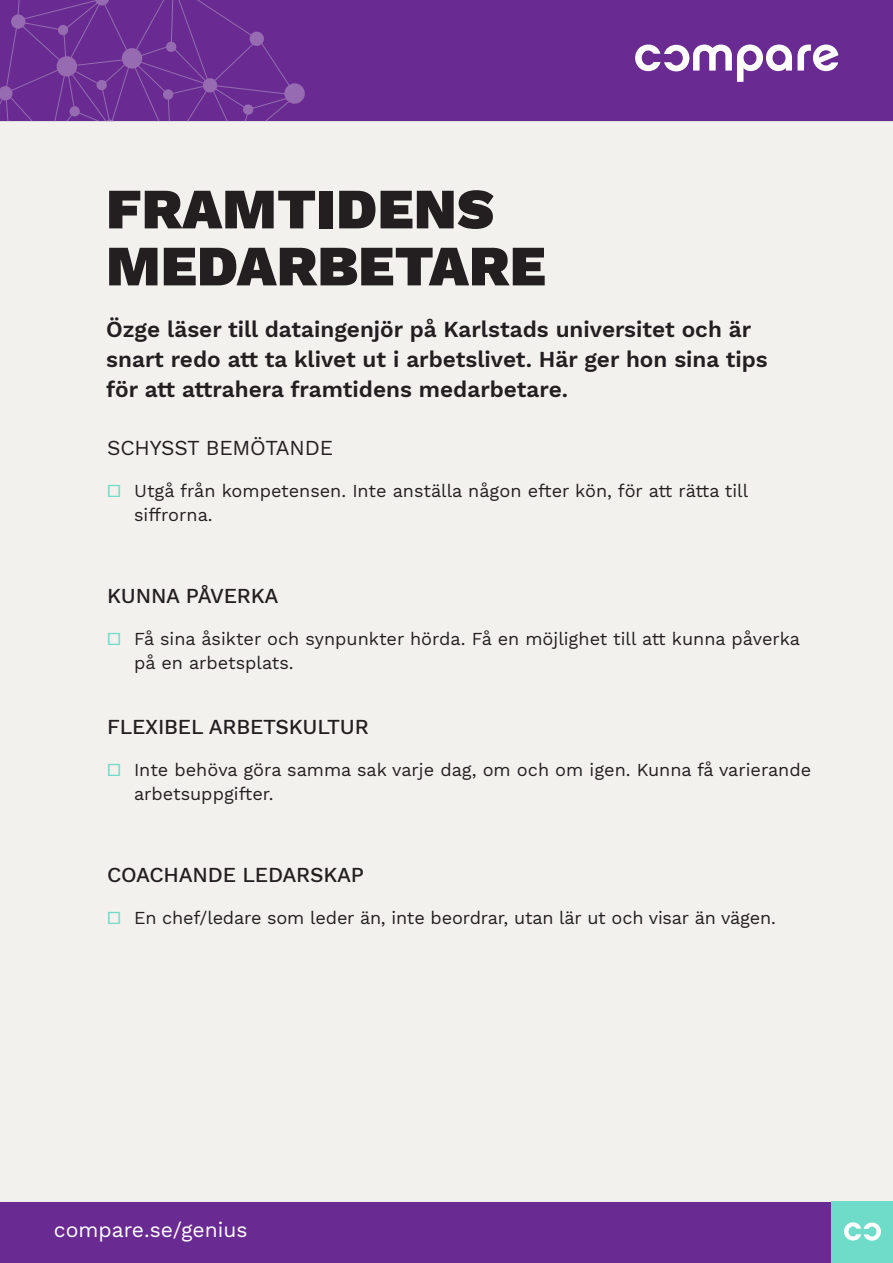
<style>
.page{position:relative;width:893px;height:1263px;background:#fff}
.page>*{position:absolute;margin:0;border:0;box-sizing:border-box;transform-origin:0 0}
.Huvudrubrik{font:900 57px "Work Sans";letter-spacing:.01em;color:#231f20}
.Ingress{font:600 22.5px/30px "Work Sans";color:#231f20}
.mellanrubrik{font:500 21px "Work Sans";letter-spacing:-.01em;color:#231f20}
.t1{font:21px "Work Sans";color:#fff}
.mellanrubrik-2{font:21px "Work Sans";letter-spacing:-.01em;color:#231f20}
.t2{font:18px/24px "Work Sans";color:#231f20}
.s1{color:#6edcc8}
</style>
<div class="page">
<div style="left:0;top:0;width:893px;height:1202px;background:#f2f1ed"></div>
<div style="left:297px;top:0;width:596px;height:121px;background:#692b91"></div>
<svg style="left:0;top:0;width:297px;height:122px"></svg>
<div style="left:123px;top:49px;width:18px;height:19px;background:#966bb2;border-radius:50%"></div>
<div style="left:122px;top:48px;width:20px;height:21px;border:2px solid #966bb2;border-radius:50%"></div>
<div style="left:285px;top:84px;width:19px;height:19px;background:#966bb2;border-radius:50%"></div>
<div style="left:284px;top:83px;width:21px;height:21px;border:2px solid #966bb2;border-radius:50%"></div>
<div style="left:58px;top:57px;width:18px;height:19px;background:#966bb2;border-radius:50%"></div>
<div style="left:57px;top:56px;width:20px;height:21px;border:2px solid #966bb2;border-radius:50%"></div>
<div style="left:167px;top:43px;width:8px;height:8px;background:#966bb2;border-radius:50%"></div>
<div style="left:166px;top:42px;width:10px;height:10px;border:2px solid #966bb2;border-radius:50%"></div>
<div style="left:164px;top:90px;width:8px;height:9px;background:#966bb2;border-radius:50%"></div>
<div style="left:163px;top:89px;width:10px;height:11px;border:2px solid #966bb2;border-radius:50%"></div>
<div style="left:244px;top:105px;width:8px;height:9px;background:#966bb2;border-radius:50%"></div>
<div style="left:243px;top:104px;width:10px;height:11px;border:2px solid #966bb2;border-radius:50%"></div>
<div style="left:98px;top:81px;width:8px;height:8px;background:#966bb2;border-radius:50%"></div>
<div style="left:97px;top:80px;width:10px;height:10px;border:2px solid #966bb2;border-radius:50%"></div>
<div style="left:70px;top:107px;width:9px;height:8px;background:#966bb2;border-radius:50%"></div>
<div style="left:70px;top:106px;width:10px;height:10px;border:2px solid #966bb2;border-radius:50%"></div>
<div style="left:59px;top:26px;width:8px;height:8px;background:#966bb2;border-radius:50%"></div>
<div style="left:58px;top:25px;width:10px;height:10px;border:2px solid #966bb2;border-radius:50%"></div>
<svg style="left:635px;top:45px;width:203px;height:37px"></svg>
<div style="left:0;top:1202px;width:832px;height:61px;background:#692b91"></div>
<div style="left:832px;top:1202px;width:61px;height:61px;background:#6edcc8"></div>
<svg style="left:844px;top:1222px;width:37px;height:19px"></svg>
<p class="Huvudrubrik" style="left:106px;top:176px;width:389px">FRAMTIDENS</p>
<p class="Huvudrubrik" style="left:106px;top:233px;width:441px">MEDARBETARE</p>
<p class="Ingress" style="left:106px;top:316px;width:663px">Özge läser till dataingenjör på Karlstads universitet och är snart redo att ta klivet ut i arbetslivet. Här ger hon sina tips för att attrahera framtidens medarbetare.</p>
<p class="mellanrubrik-2" style="left:107px;top:436px;width:227px">SCHYSST BEMÖTANDE</p>
<p class="t2" style="left:134px;top:480px;width:616px;text-indent:-27px"><span class="s1">ʸ</span> Utgå från kompetensen. Inte anställa någon efter kön, för att rätta till siffrorna.</p>
<p class="mellanrubrik" style="left:107px;top:584px;width:173px">KUNNA PÅVERKA</p>
<p class="t2" style="left:134px;top:628px;width:667px;text-indent:-27px"><span class="s1">ʸ</span> Få sina åsikter och synpunkter hörda. Få en möjlighet till att kunna påverka på en arbetsplats.</p>
<p class="mellanrubrik" style="left:107px;top:715px;width:263px">FLEXIBEL ARBETSKULTUR</p>
<p class="t2" style="left:134px;top:759px;width:679px;text-indent:-27px"><span class="s1">ʸ</span> Inte behöva göra samma sak varje dag, om och om igen. Kunna få varierande arbetsuppgifter.</p>
<p class="mellanrubrik" style="left:107px;top:863px;width:259px">COACHANDE LEDARSKAP</p>
<p class="t2" style="left:107px;top:907px;width:670px"><span class="s1">ʸ</span> En chef/ledare som leder än, inte beordrar, utan lär ut och visar än vägen.</p>
<p class="t1" style="left:54px;top:1218px;width:195px">compare.se/genius</p>
</div>
